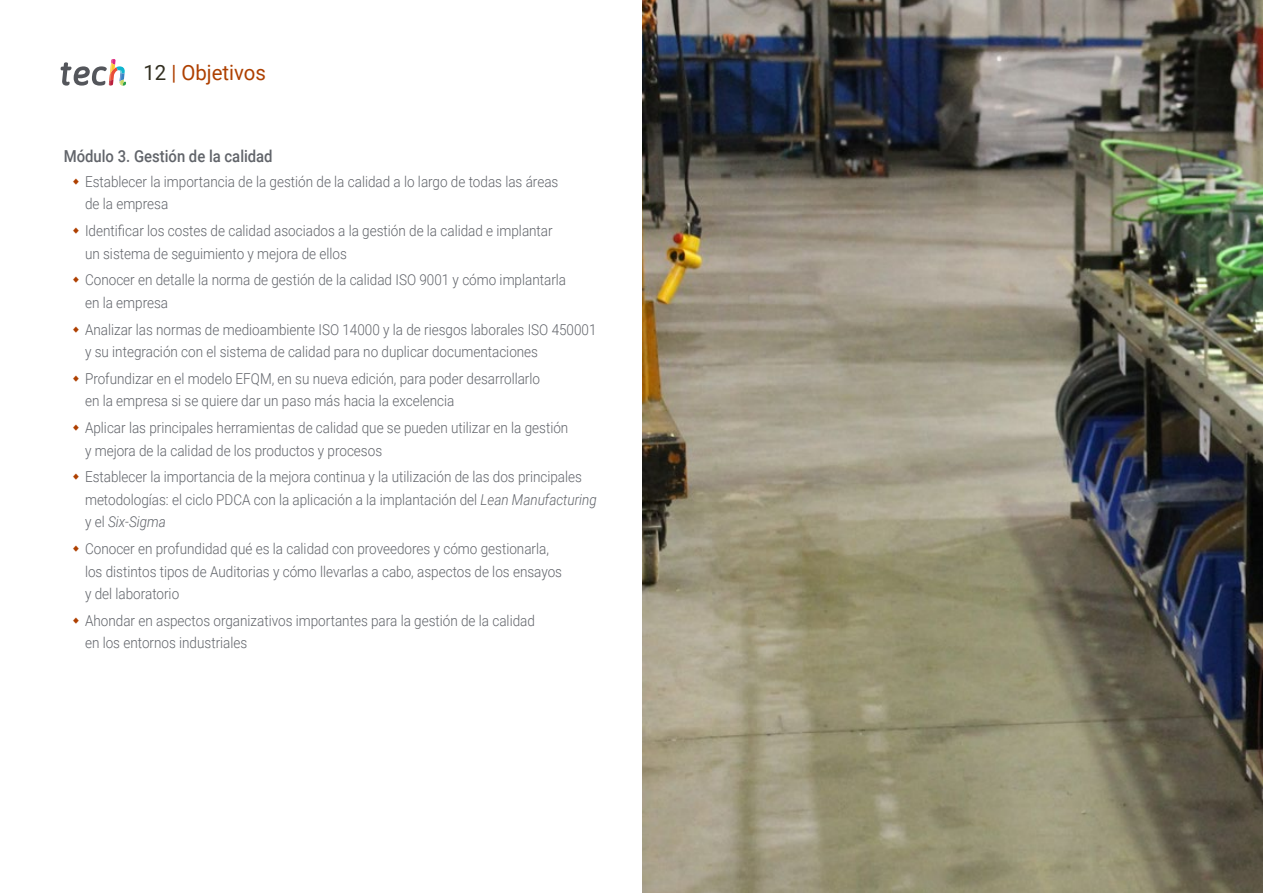
<style>
.page{position:relative;width:1263px;height:893px;background:#fff}
.page>*{position:absolute;margin:0;border:0;box-sizing:border-box;transform-origin:0 0}
.t1{font:21px "Roboto";color:#ae4000}
.t2{font:500 16.5px "Roboto";color:#61646a;scale:.9 1}
.t3{font:300 15px/22.5px "Roboto";color:#61646a;scale:.9 1}
.s1{color:#312e20}
.s2{font-style:italic}
</style>
<div class="page">
<svg style="left:61px;top:59px;width:65px;height:27px"></svg>
<img style="left:642px;top:0;width:621px;height:893px">
<h1 class="t1" style="left:144px;top:57px;width:124px"><span class="s1">12</span> | Objetivos</h1>
<p class="t2" style="left:64px;top:145px;width:234px">Módulo 3. Gestión de la calidad</p>
<p class="t3" style="left:85px;top:170px;width:527px">Establecer la importancia de la gestión de la calidad a lo largo de todas las áreas de la empresa</p>
<p class="t3" style="left:85px;top:219px;width:521px">Identificar los costes de calidad asociados a la gestión de la calidad e implantar un sistema de seguimiento y mejora de ellos</p>
<p class="t3" style="left:85px;top:268px;width:536px">Conocer en detalle la norma de gestión de la calidad ISO 9001 y cómo implantarla en la empresa</p>
<p class="t3" style="left:85px;top:317px;width:570px">Analizar las normas de medioambiente ISO 14000 y la de riesgos laborales ISO 450001 y su integración con el sistema de calidad para no duplicar documentaciones</p>
<p class="t3" style="left:85px;top:367px;width:507px">Profundizar en el modelo EFQM, en su nueva edición, para poder desarrollarlo en la empresa si se quiere dar un paso más hacia la excelencia</p>
<p class="t3" style="left:85px;top:416px;width:538px">Aplicar las principales herramientas de calidad que se pueden utilizar en la gestión y mejora de la calidad de los productos y procesos</p>
<p class="t3" style="left:85px;top:465px;width:570px">Establecer la importancia de la mejora continua y la utilización de las dos principales metodologías: el ciclo PDCA con la aplicación a la implantación del <span class="s2">Lean Manufacturing </span>y el <span class="s2">Six-Sigma</span></p>
<p class="t3" style="left:85px;top:537px;width:531px">Conocer en profundidad qué es la calidad con proveedores y cómo gestionarla, los distintos tipos de Auditorias y cómo llevarlas a cabo, aspectos de los ensayos y del laboratorio</p>
<p class="t3" style="left:85px;top:609px;width:501px">Ahondar en aspectos organizativos importantes para la gestión de la calidad en los entornos industriales</p>
</div>
